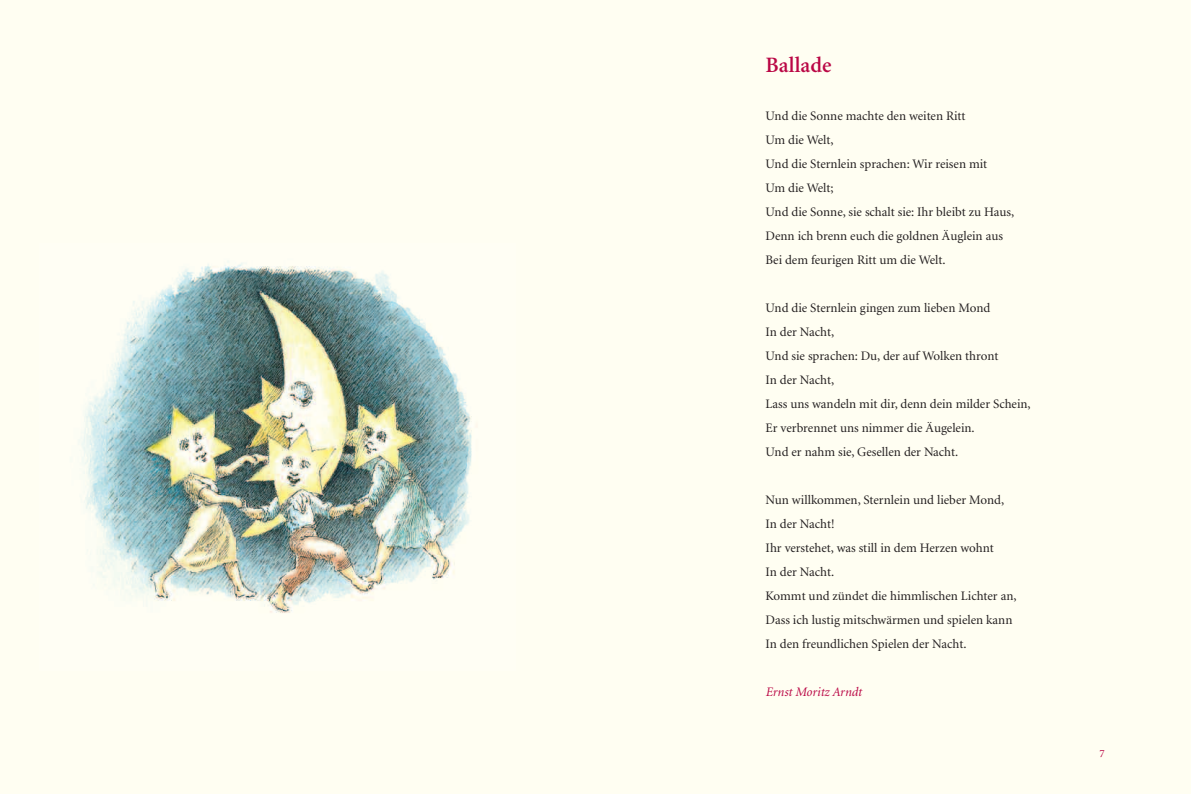
<style>
.page{position:relative;width:1191px;height:794px;background:#fff}
.page>*{position:absolute;margin:0;border:0;box-sizing:border-box;transform-origin:0 0}
.t1{font:600 22px "Minion";color:#ba0745}
.t2{font:13px/24px "Minion";color:#231f20}
.t3{font:italic 13px "Minion";color:#ba0745}
.t4{font:11px "Minion";color:#ba0745}
</style>
<div class="page">
<div style="left:0;top:1px;width:1190px;height:793px;background:#fffef2"></div>
<img style="left:79px;top:261px;width:393px;height:352px">
<h1 class="t1" style="left:765px;top:54px;width:67px">Ballade</h1>
<p class="t2" style="left:765px;top:104px;width:250px">Und die Sonne machte den weiten Ritt<br>Um die Welt,<br>Und die Sternlein sprachen: Wir reisen mit<br>Um die Welt;<br>Und die Sonne, sie schalt sie: Ihr bleibt zu Haus,<br>Denn ich brenn euch die goldnen Äuglein aus<br>Bei dem feurigen Ritt um die Welt.</p>
<p class="t2" style="left:765px;top:296px;width:266px">Und die Sternlein gingen zum lieben Mond<br>In der Nacht,<br>Und sie sprachen: Du, der auf Wolken thront<br>In der Nacht,<br>Lass uns wandeln mit dir, denn dein milder Schein, Er verbrennet uns nimmer die Äugelein.<br>Und er nahm sie, Gesellen der Nacht.</p>
<p class="t2" style="left:765px;top:488px;width:252px">Nun willkommen, Sternlein und lieber Mond, In der Nacht!<br>Ihr verstehet, was still in dem Herzen wohnt<br>In der Nacht.<br>Kommt und zündet die himmlischen Lichter an, Dass ich lustig mitschwärmen und spielen kann In den freundlichen Spielen der Nacht.</p>
<p class="t3" style="left:765px;top:685px;width:98px">Ernst Moritz Arndt</p>
<p class="t4" style="left:1099px;top:748px;width:7px">7</p>
</div>
